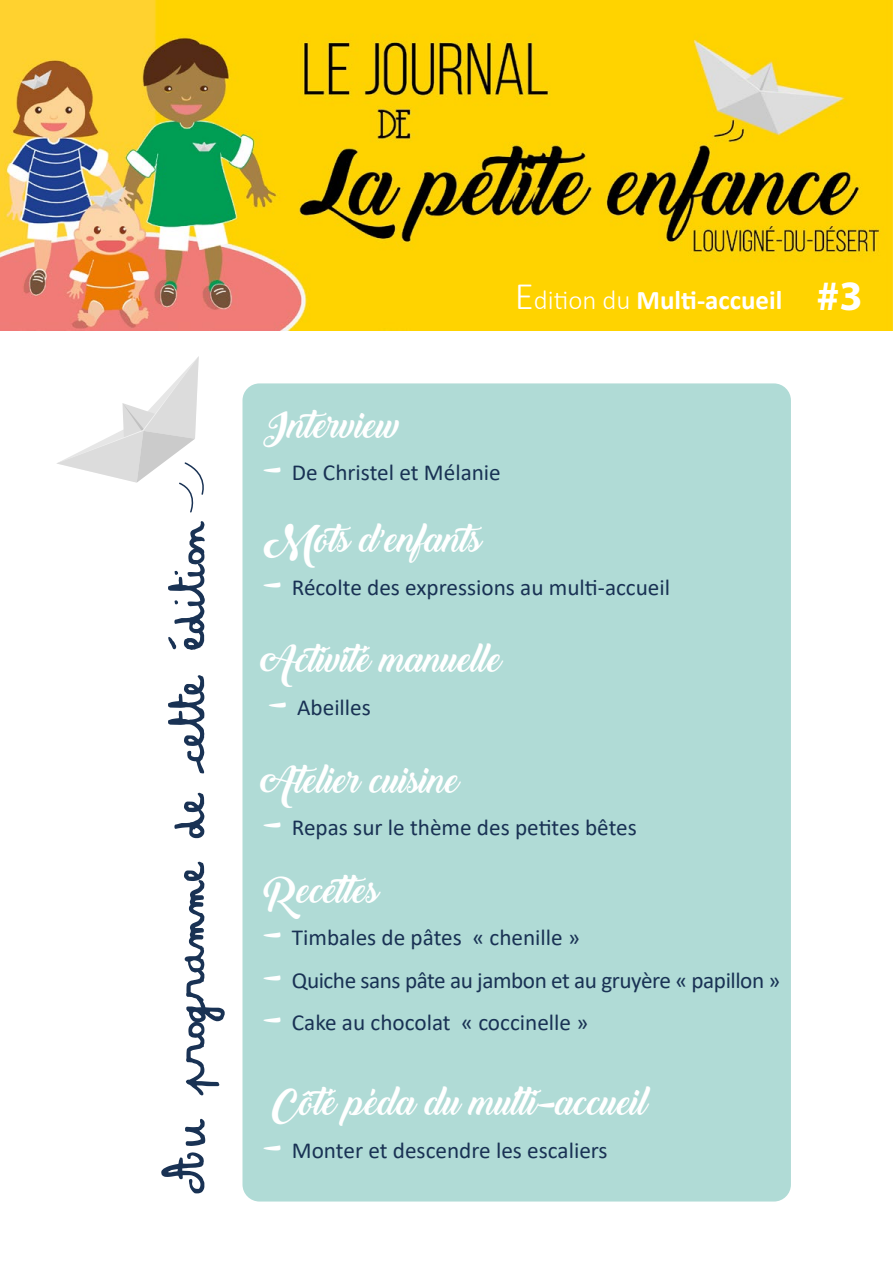
<style>
.page{position:relative;width:893px;height:1263px;background:#fff}
.page>*{position:absolute;margin:0;border:0;box-sizing:border-box;transform-origin:0 0}
.t1{font:53.25px "Amandine";color:#193254}
.t2{font:35.4px "Backto Black Demo";color:#fff}
.t3{font:700 27px "Calibri";color:#fff}
.t4{font:22.95px "Calibri";color:#193254}
.t5{font:22.95px "Calibri";letter-spacing:-.02em;color:#193254}
.s1{font-weight:300;font-size:39px}
.s2{font-weight:300}
.s3{font-family:"Myriad Pro";font-size:42px}
.s4{font-family:"Backto Black Demo";font-size:35.4px;color:#fff}
</style>
<div class="page">
<img style="left:0;top:0;width:893px;height:331px">
<div style="left:242px;top:383px;width:549px;height:818px;background:#b0dbd6;border-radius:17px"></div>
<svg style="left:57px;top:356px;width:147px;height:157px"></svg>
<p class="t3" style="left:515px;top:281px;width:350px"><span class="s1">E</span><span class="s2">dition du</span> Multi-accueil <span class="s3">#3</span></p>
<h1 class="t1" style="left:150px;top:1194px;width:676px;rotate:-90deg">Au programme de cette édition</h1>
<h2 class="t2" style="left:263px;top:405px;width:139px">Interview</h2>
<p class="t4" style="left:263px;top:457px;width:239px"><span class="s4">-</span> De Christel et Mélanie</p>
<h2 class="t2" style="left:263px;top:519px;width:227px">Mots d’enfants</h2>
<p class="t4" style="left:263px;top:571px;width:408px"><span class="s4">-</span> Récolte des expressions au multi-accueil</p>
<h2 class="t2" style="left:263px;top:639px;width:240px">Activité manuelle</h2>
<p class="t4" style="left:269px;top:691px;width:104px"><span class="s4">-</span> Abeilles</p>
<h2 class="t2" style="left:263px;top:760px;width:198px">Atelier cuisine</h2>
<p class="t4" style="left:263px;top:812px;width:375px"><span class="s4">-</span> Repas sur le thème des petites bêtes</p>
<h2 class="t2" style="left:263px;top:870px;width:117px">Recettes</h2>
<p class="t4" style="left:263px;top:922px;width:318px"><span class="s4">-</span> Timbales de pâtes « chenille »</p>
<p class="t5" style="left:263px;top:964px;width:518px"><span class="s4">-</span> Quiche sans pâte au jambon et au gruyère « papillon »</p>
<p class="t4" style="left:263px;top:1007px;width:326px"><span class="s4">-</span> Cake au chocolat « coccinelle »</p>
<h2 class="t2" style="left:273px;top:1082px;width:377px">Côté péda du multi-accueil</h2>
<p class="t4" style="left:263px;top:1134px;width:346px"><span class="s4">-</span> Monter et descendre les escaliers</p>
</div>
